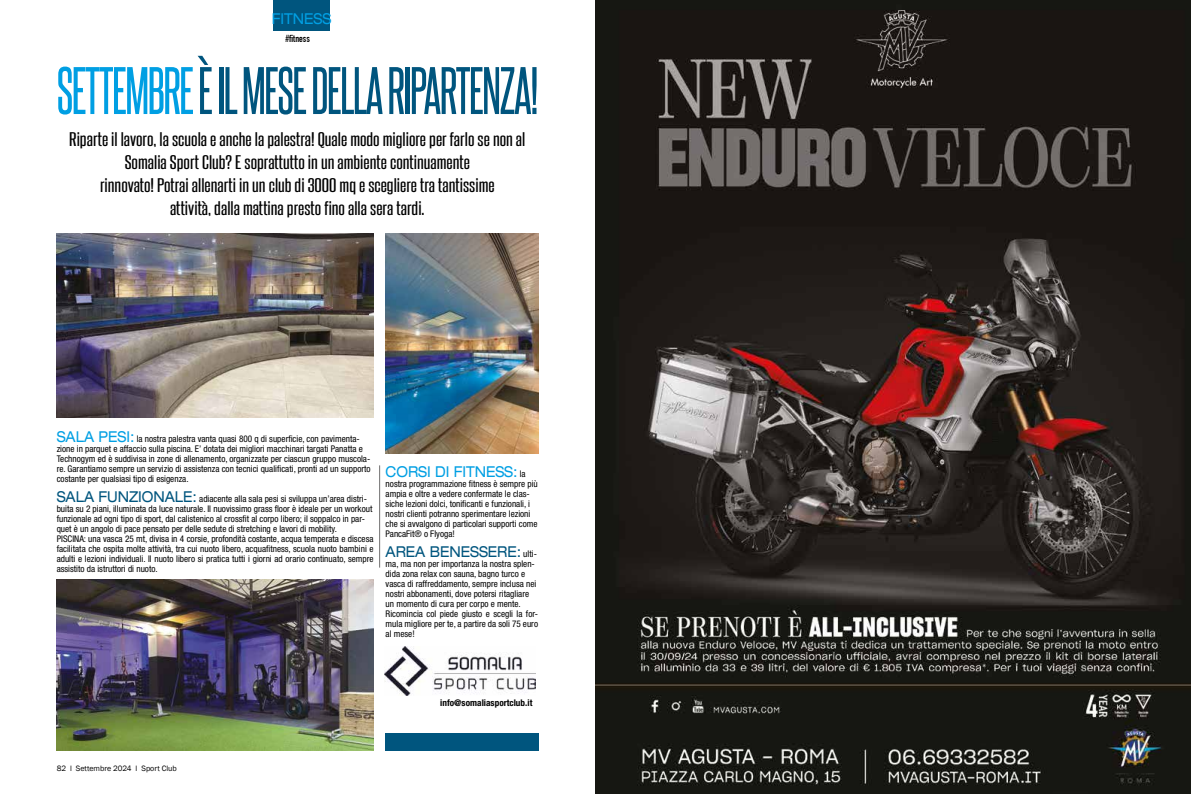
<style>
.page{position:relative;width:1191px;height:794px;background:#fff}
.page>*{position:absolute;margin:0;border:0;box-sizing:border-box;transform-origin:0 0}
.t1{font:57px "Steelfish Rg";letter-spacing:-.03em;color:#00557e;scale:.93 1}
.t2{font:17px/23px "Steelfish Rg";color:#000;text-align:center;scale:1.31 1}
.t3{font:expanded 15px "Helvetica Neue";letter-spacing:-.005em;color:#009fe3;scale:.89 1}
.t4{font:expanded 15px "Helvetica Neue";letter-spacing:-.005em;color:#00557e;scale:.89 1}
.t5{font:700 10px "DIN Condensed";color:#000}
.t6{font:condensed 9.2px/10px "Helvetica Neue";color:#000}
.t7{font:700 condensed 9.2px "Helvetica Neue";letter-spacing:.005em;color:#000}
.t8{font:8px "Franklin Gothic";color:#000}
.s1{color:#009fe3}
.s2{font-stretch:expanded;font-size:15px;color:#009fe3}
.s3{font-stretch:expanded;font-size:15px;color:#00557e}
.s4{font-stretch:condensed;font-size:9.2px;color:#000}
</style>
<div class="page">
<img style="left:596px;top:0;width:595px;height:794px">
<hr style="left:379px;top:465px;width:1px;height:102px;background:#706f6f">
<div style="left:273px;top:0;width:57px;height:30px;background:#00557e"></div>
<div style="left:386px;top:733px;width:153px;height:17px;background:#00557e"></div>
<img style="left:384px;top:646px;width:151px;height:50px">
<img style="left:57px;top:579px;width:316px;height:171px">
<img style="left:386px;top:234px;width:153px;height:219px">
<img style="left:57px;top:234px;width:316px;height:183px">
<h3 class="t3" style="left:272px;top:9px;width:68px">FITNESS</h3>
<p class="t5" style="left:285px;top:35px;width:26px">#fitness</p>
<h1 class="t1" style="left:57px;top:54px;width:519px"><span class="s1">SETTEMBRE</span> È IL MESE DELLA RIPARTENZA!</h1>
<p class="t2" style="left:69px;top:127px;width:350px">Riparte il lavoro, la scuola e anche la palestra! Quale modo migliore per farlo se non al Somalia Sport Club? E soprattutto in un ambiente continuamente<br>rinnovato! Potrai allenarti in un club di 3000 mq e scegliere tra tantissime<br>attività, dalla mattina presto fino alla sera tardi.</p>
<p class="t6" style="left:57px;top:434px;width:315px"><span class="s2">SALA PESI:</span> la nostra palestra vanta quasi 800 q di superficie, con pavimenta&shy;zione in parquet e affaccio sulla piscina. E’ dotata dei migliori macchinari targati Panatta e Technogym ed è suddivisa in zone di allenamento, organizzate per ciascun gruppo muscola&shy;re. Garantiamo sempre un servizio di assistenza con tecnici qualificati, pronti ad un supporto costante per qualsiasi tipo di esigenza.</p>
<p class="t6" style="left:57px;top:494px;width:318px"><span class="s3">SALA FUNZIONALE:</span> adiacente alla sala pesi si sviluppa un’area distri&shy;buita su 2 piani, illuminata da luce naturale. Il nuovissimo grass floor è ideale per un workout funzionale ad ogni tipo di sport, dal calistenico al crossfit al corpo libero; il soppalco in par&shy;quet è un angolo di pace pensato per delle sedute di stretching e lavori di mobility.<br>PISCINA: una vasca 25 mt, divisa in 4 corsie, profondità costante, acqua temperata e discesa facilitata che ospita molte attività, tra cui nuoto libero, acquafitness, scuola nuoto bambini e adulti e lezioni individuali. Il nuoto libero si pratica tutti i giorni ad orario continuato, sempre assistito da istruttori di nuoto.</p>
<h3 class="t3" style="left:386px;top:462px;width:159px">CORSI DI FITNESS: <span class="s4">la</span></h3>
<p class="t6" style="left:386px;top:479px;width:154px">nostra programmazione fitness è sempre più ampia e oltre a vedere confermate le clas&shy;siche lezioni dolci, tonificanti e funzionali, i nostri clienti potranno sperimentare lezioni che si avvalgono di particolari supporti come PancaFit® o Flyoga!</p>
<h3 class="t4" style="left:386px;top:542px;width:171px">AREA BENESSERE: <span class="s4">ulti-</span></h3>
<p class="t6" style="left:386px;top:559px;width:154px">ma, ma non per importanza la nostra splen&shy;dida zona relax con sauna, bagno turco e vasca di raffreddamento, sempre inclusa nei nostri abbonamenti, dove potersi ritagliare un momento di cura per corpo e mente.<br>Ricomincia col piede giusto e scegli la for&shy;mula migliore per te, a partire da soli 75 euro al mese!</p>
<p class="t8" style="left:57px;top:764px;width:122px">82 l Settembre 2024 l Sport Club</p>
<p class="t7" style="left:440px;top:697px;width:94px">info@somaliasportclub.it</p>
</div>
